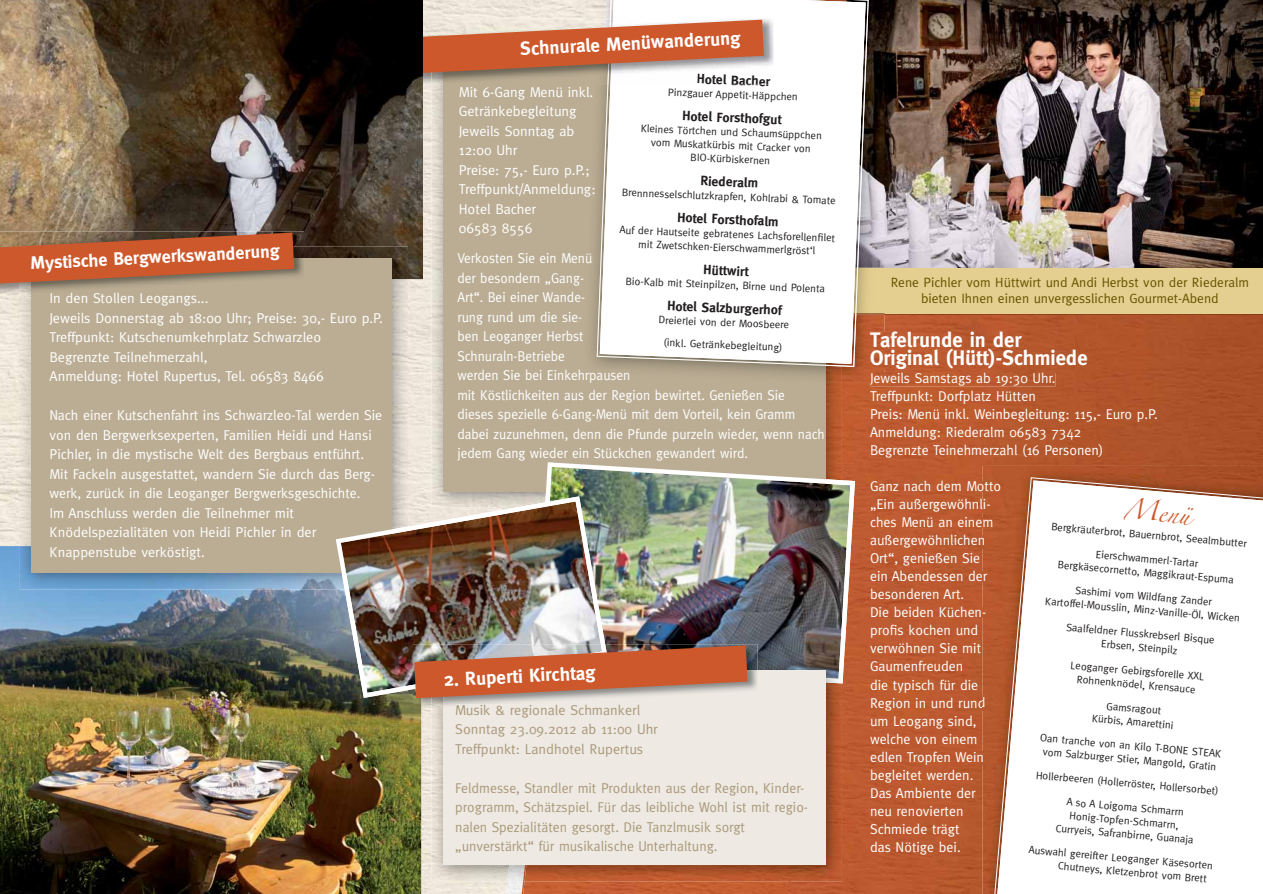
<style>
.page{position:relative;width:1263px;height:894px;background:#fff}
.page>*{position:absolute;margin:0;border:0;box-sizing:border-box;transform-origin:0 0}
.t1{font:700 21px/18px "Meta";color:#fff}
.t2{font:700 18.9px "Meta";color:#fff}
.t3{font:700 18px "Meta";color:#fff}
.t4{font:18px "Zapfino";color:#cd582c}
.t5{font:14.25px/18px "Meta";color:#fff}
.t6{font:14.25px/19.5px "Meta";color:#fff;scale:.94 1}
.t7{font:14.25px/19.5px "Meta";color:#aa997a}
.t8{font:13.5px/16.2px "Meta";color:#655400;text-align:center}
.t9{font:700 13.5px "Meta";color:#231f20}
.t10{font:10.8px/13.5px "Meta";color:#231f20;text-align:center}
.s1{color:#fdfdfd}
.s2{color:#a29275}
.s3{color:#a69677}
.s4{color:#a79778}
.s5{color:#a9987a}
</style>
<div class="page">
<img style="left:844px;top:315px;width:419px;height:159px">
<img style="left:842px;top:383px;width:2px;height:79px">
<div style="left:844px;top:474px;width:138px;height:420px;background:#bc5a30"></div>
<img style="left:790px;top:683px;width:54px;height:211px">
<img style="left:588px;top:881px;width:202px;height:13px">
<img style="left:884px;top:332px;width:138px;height:16px">
<div style="left:884px;top:349px;width:203px;height:20px;background:#ba592e"></div>
<img style="left:870px;top:373px;width:185px;height:13px">
<img style="left:871px;top:481px;width:111px;height:11px">
<img style="left:871px;top:499px;width:111px;height:13px">
<img style="left:871px;top:517px;width:111px;height:11px">
<img style="left:871px;top:535px;width:111px;height:13px">
<img style="left:871px;top:571px;width:111px;height:11px">
<img style="left:871px;top:607px;width:111px;height:11px">
<img style="left:870px;top:643px;width:111px;height:11px">
<img style="left:871px;top:697px;width:111px;height:13px">
<img style="left:871px;top:751px;width:111px;height:13px">
<img style="left:423px;top:0;width:162px;height:18px">
<img style="left:0;top:296px;width:19px;height:250px">
<img style="left:408px;top:84px;width:23px;height:412px">
<img style="left:421px;top:708px;width:15px;height:186px">
<img style="left:436px;top:881px;width:81px;height:13px">
<img style="left:826px;top:383px;width:16px;height:79px">
<img style="left:431px;top:84px;width:104px;height:412px">
<div style="left:443px;top:47px;width:383px;height:444px;background:#bbad94"></div>
<img style="left:535px;top:462px;width:320px;height:221px">
<img style="left:884px;top:0;width:379px;height:268px">
<img style="left:884px;top:313px;width:379px;height:2px">
<div style="left:846px;top:268px;width:417px;height:45px;background:#e4cf90"></div>
<img style="left:982px;top:466px;width:281px;height:428px">
<svg style="left:982px;top:499px;width:11px;height:29px"></svg>
<svg style="left:982px;top:535px;width:3px;height:13px"></svg>
<svg style="left:982px;top:571px;width:5px;height:11px"></svg>
<svg style="left:982px;top:607px;width:3px;height:11px"></svg>
<svg style="left:982px;top:697px;width:3px;height:13px"></svg>
<svg style="left:982px;top:751px;width:2px;height:13px"></svg>
<svg style="left:995px;top:479px;width:268px;height:415px"></svg>
<img style="left:826px;top:0;width:58px;height:383px">
<img style="left:592px;top:219px;width:234px;height:160px">
<img style="left:592px;top:370px;width:38px;height:9px">
<img style="left:869px;top:268px;width:15px;height:45px">
<img style="left:870px;top:332px;width:14px;height:37px">
<img style="left:870px;top:373px;width:14px;height:10px">
<svg style="left:597px;top:0;width:272px;height:367px"></svg>
<div style="left:600px;top:0;width:265px;height:364px;background:#fff"></div>
<img style="left:509px;top:865px;width:14px;height:16px">
<img style="left:526px;top:683px;width:316px;height:198px">
<img style="left:523px;top:865px;width:3px;height:16px">
<img style="left:431px;top:708px;width:78px;height:173px">
<img style="left:757px;top:658px;width:69px;height:12px">
<img style="left:826px;top:658px;width:16px;height:25px">
<div style="left:443px;top:670px;width:383px;height:195px;background:#eeeae3"></div>
<img style="left:616px;top:18px;width:158px;height:66px">
<img style="left:597px;top:74px;width:10px;height:10px">
<img style="left:431px;top:74px;width:154px;height:10px">
<img style="left:585px;top:18px;width:19px;height:2px">
<img style="left:607px;top:18px;width:9px;height:66px">
<img style="left:697px;top:73px;width:74px;height:11px">
<svg style="left:423px;top:20px;width:341px;height:54px;background:#ce7e5f"></svg>
<img style="left:0;top:546px;width:421px;height:348px">
<img style="left:0;top:0;width:423px;height:279px">
<img style="left:19px;top:286px;width:12px;height:260px">
<img style="left:19px;top:546px;width:186px;height:43px">
<img style="left:205px;top:573px;width:131px;height:16px">
<img style="left:392px;top:279px;width:16px;height:217px">
<img style="left:304px;top:246px;width:104px;height:33px">
<div style="left:31px;top:259px;width:361px;height:314px;background:#bbad94"></div>
<img style="left:0;top:231px;width:304px;height:28px">
<img style="left:31px;top:259px;width:272px;height:32px">
<svg style="left:0;top:233px;width:294px;height:53px;background:#b8633e"></svg>
<img style="left:336px;top:496px;width:271px;height:202px">
<img style="left:421px;top:698px;width:10px;height:10px">
<img style="left:607px;top:644px;width:150px;height:14px">
<img style="left:431px;top:698px;width:12px;height:10px">
<img style="left:747px;top:658px;width:10px;height:12px">
<img style="left:443px;top:670px;width:314px;height:37px">
<img style="left:456px;top:704px;width:184px;height:3px">
<img style="left:413px;top:689px;width:8px;height:19px">
<img style="left:413px;top:644px;width:194px;height:45px">
<svg style="left:414px;top:645px;width:333px;height:53px;background:#c17152"></svg>
<p class="t3" style="left:30px;top:256px;width:251px;rotate:-3deg">Mystische Bergwerkswanderung</p>
<p class="t5" style="left:50px;top:290px;width:335px;line-height:19.5px">In den Stollen Leogangs...<br>Jeweils Donnerstag ab 18:00 Uhr; Preise: 30,- Euro p.P.<br>Treffpunkt: Kutschenumkehrplatz Schwarzleo Begrenzte Teilnehmerzahl,<br>Anmeldung: Hotel Rupertus, Tel. 06583 8466</p>
<p class="t5" style="left:50px;top:407px;width:334px;line-height:19.5px">Nach einer Kutschenfahrt ins Schwarzleo-Tal werden Sie von den Bergwerksexperten, Familien Heidi und Hansi Pichler, in die mystische Welt des Bergbaus entführt.<br>Mit Fackeln ausgestattet, wandern Sie durch das Berg&shy;werk, zurück in die Leoganger Bergwerksgeschichte.<br>Im Anschluss werden die Teilnehmer mit Knödelspezialitäten von Heidi Pichler in der Knappenstube verköstigt.</p>
<h2 class="t2" style="left:520px;top:41px;width:222px;rotate:-3deg">Schnurale Menüwanderung</h2>
<p class="t9" style="left:697px;top:73px;width:75px;rotate:2deg">Hotel Bacher</p>
<p class="t5" style="left:459px;top:83px;width:138px;line-height:19.5px">Mit 6-Gang Menü inkl.<br>Getränkebegleitung<br>Jeweils Sonntag ab<br>12:00 Uhr<br>Preise: 75,- Euro p.P.;<br>Treffpunkt/Anmeldung<span class="s1">:<br></span>Hotel Bacher<br>06583 8556</p>
<p class="t6" style="left:457px;top:250px;width:392px">Verkosten Sie ein Me<span class="s1">nü<br></span>der besondern „Gang-<br>Art“. Bei einer Wande-<br>rung rund um die sie-<br>ben Leoganger Herbst<br>Schnuraln-Betriebe<br>werden Sie bei Einkehrpa<span class="s1">usen<br></span>mit Köstlichkeiten aus der Region bewirtet. Genießen Sie<br>dieses spezielle 6-Gang-Menü mit dem Vorteil, kein Gramm dabei zuzunehmen, denn die Pfunde purzeln wieder, wenn nach jedem Gang wieder ein Stückchen gewandert wird.</p>
<p class="t10" style="left:668px;top:86px;width:131px;rotate:2deg">Pinzgauer Appetit-Häppchen</p>
<p class="t9" style="left:682px;top:110px;width:101px;rotate:2deg">Hotel Forsthofgut</p>
<p class="t10" style="left:641px;top:123px;width:183px;rotate:2deg">Kleines Törtchen und Schaumsüppchen vom Muskatkürbis mit Cracker von<br>BIO-Kürbiskernen</p>
<p class="t9" style="left:701px;top:176px;width:59px;rotate:2deg">Riederalm</p>
<p class="t10" style="left:622px;top:187px;width:215px;rotate:2deg">Brennnesselschlutzkrapfen, Kohlrabi &amp; Tomate</p>
<p class="t9" style="left:677px;top:212px;width:103px;rotate:2deg">Hotel Forsthofalm</p>
<p class="t10" style="left:620px;top:224px;width:217px;rotate:2deg">Auf der Hautseite gebratenes Lachsforellenfi let mit Zwetschken-Eierschwammerlgröst‘l</p>
<p class="t9" style="left:703px;top:264px;width:47px;rotate:2deg">Hüttwirt</p>
<p class="t10" style="left:626px;top:275px;width:201px;rotate:2deg">Bio-Kalb mit Steinpilzen, Birne und Polenta</p>
<p class="t9" style="left:667px;top:300px;width:116px;rotate:2deg">Hotel Salzburgerhof</p>
<p class="t10" style="left:659px;top:309px;width:132px;line-height:22.5px;rotate:2deg">Dreierlei von der Moosbeere (inkl. Getränkebegleitung)</p>
<h2 class="t2" style="left:443px;top:672px;width:153px;rotate:-3deg">2. Ruperti Kirchtag</h2>
<p class="t7" style="left:455px;top:701px;width:186px"><span class="s2">Mu</span><span class="s3">si</span><span class="s4">k</span> <span class="s5">&amp;</span> regionale Schmankerl</p>
<p class="t7" style="left:455px;top:720px;width:204px">Sonntag 23.09.2012 ab 11:00 Uhr<br>Treffpunkt: Landhotel Rupertus</p>
<p class="t7" style="left:455px;top:779px;width:354px">Feldmesse, Standler mit Produkten aus der Region, Kinder&shy;programm, Schätzspiel. Für das leibliche Wohl ist mit regio&shy;nalen Spezialitäten gesorgt. Die Tanzlmusik sorgt „unverstärkt“ für musikalische Unterhaltung.</p>
<p class="t8" style="left:891px;top:275px;width:360px">Rene Pichler vom Hüttwirt und Andi Herbst von der Riederalm bieten Ihnen einen unvergesslichen Gourmet-Abend</p>
<h1 class="t1" style="left:870px;top:333px;width:219px"><span class="s1">T</span>afelrunde in der<br><span class="s1">O</span>riginal (Hütt)-Schmiede</h1>
<p class="t5" style="left:870px;top:370px;width:289px">Jeweils Samstags ab 19:30 Uhr.<br>Treffpunkt: Dorfplatz Hütten<br>Preis: Menü inkl. Weinbegleitung: 115,- Euro p.P.<br>Anmeldung: Riederalm 06583 7342<br>Begrenzte Teinehmerzahl (16 Personen)</p>
<p class="t5" style="left:870px;top:478px;width:133px">Ganz nach dem Motto „Ein außergewöhnli&shy;ches Menü an einem außergewöhnlichen<br>Ort“, genießen Sie ein Abendessen der besonderen Art.<br>Die beiden Küchen&shy;profis kochen und verwöhnen Sie mit<br>Gaumenfreuden<br>die typisch für die<br>Region in und rund um Leogang sind, welche von einem edlen Tropfen Wein begleitet werden.<br>Das Ambiente der neu renovierten<br>Schmiede trägt<br>das Nötige bei.</p>
<p class="t4" style="left:1125px;top:501px;width:68px;rotate:5deg">Menü</p>
<p class="t10" style="left:1052px;top:520px;width:198px;rotate:5deg">Bergkräuterbrot, Bauernbrot, Seealmbutter</p>
<p class="t10" style="left:1060px;top:545px;width:178px;rotate:5deg">Eierschwammerl-Tartar<br>Bergkäsecornetto, Maggikraut-Espuma</p>
<p class="t10" style="left:1047px;top:581px;width:197px;rotate:5deg">Sashimi vom Wildfang Zander<br>Kartoffel-Mousslin, Minz-Vanille-Öl, Wicken</p>
<p class="t10" style="left:1067px;top:621px;width:150px;rotate:5deg">Saalfeldner Flusskrebserl Bisque<br>Erbsen, Steinpilz</p>
<p class="t10" style="left:1071px;top:659px;width:136px;rotate:5deg">Leoganger Gebirgsforelle XXL<br>Rohnenknödel, Krensauce</p>
<p class="t10" style="left:1094px;top:698px;width:83px;rotate:5deg">Gamsragout<br>Kürbis, Amarettini</p>
<p class="t10" style="left:1040px;top:731px;width:183px;rotate:5deg">Oan tranche von an Kilo T-BONE STEAK vom Salzburger Stier, Mangold, Gratin</p>
<p class="t10" style="left:1036px;top:769px;width:185px;rotate:5deg">Hollerbeeren (Hollerröster, Hollersorbet)</p>
<p class="t10" style="left:1059px;top:795px;width:140px;rotate:5deg">A so A Loigoma Schmarrn<br>Honig-Topfen-Schmarrn,<br>Curryeis, Safranbirne, Guanaja</p>
<p class="t10" style="left:1060px;top:846px;width:156px;text-align:left;text-indent:-31px;rotate:5deg">Auswahl gereifter Leoganger Käsesorten<br>Chutneys, Kletzenbrot vom Brett</p>
</div>
